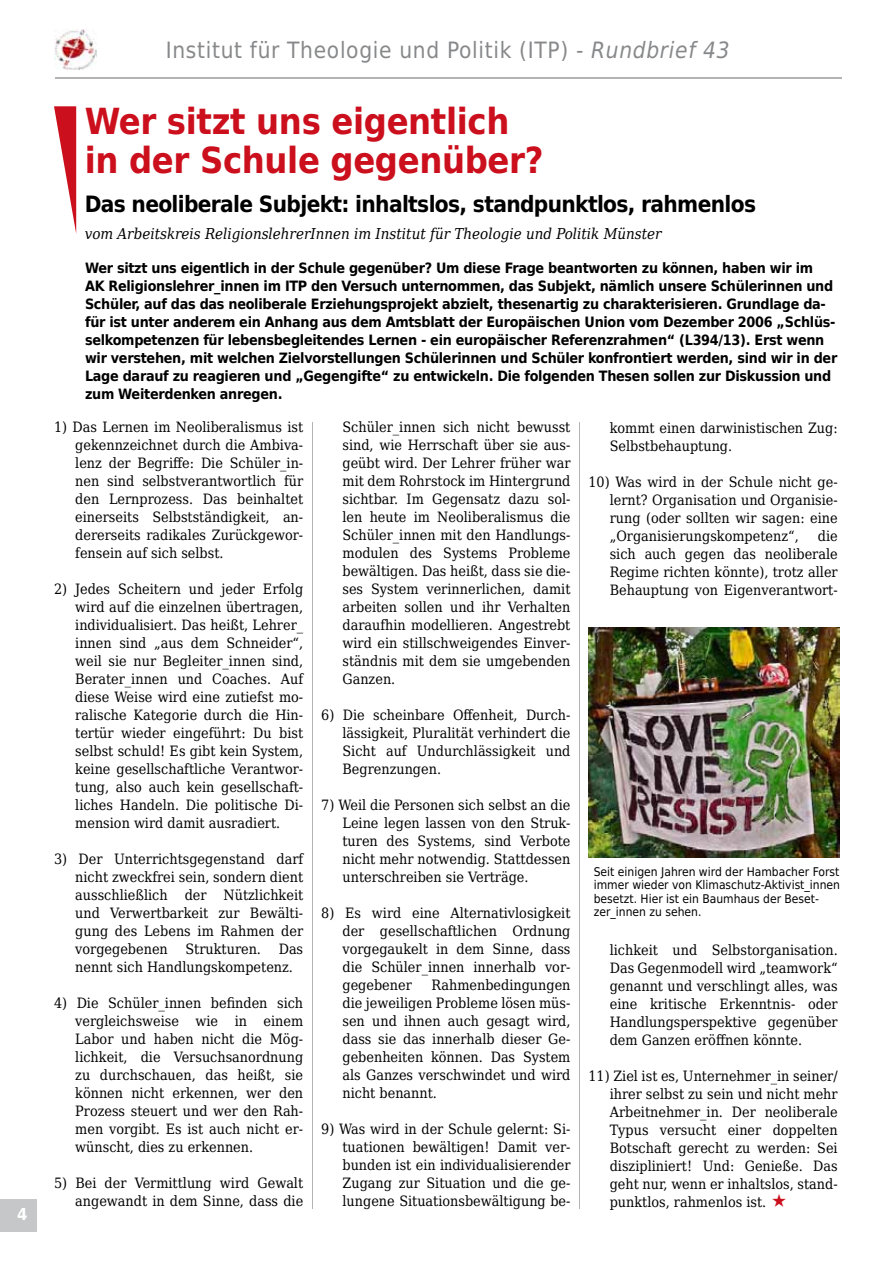
<style>
.page{position:relative;width:893px;height:1263px;background:#fff}
.page>*{position:absolute;margin:0;border:0;box-sizing:border-box;transform-origin:0 0}
.t1{font:700 36px/39px "DejaVu Sans Condensed";letter-spacing:-.01em;color:#cb0f1d}
.t2{font:700 22.5px "DejaVu Sans Condensed";letter-spacing:-.03em;color:#000}
.t3{font:22.5px "DejaVu Sans Condensed";letter-spacing:.03em;color:#87888a}
.t4{font:700 16.5px "DejaVu Sans Condensed";color:#fff}
.t5{font:italic 15px "DejaVu Serif Condensed";color:#000}
.t6{font:14.25px/18px "DejaVu Serif Condensed";color:#000;text-align:justify}
.t7{font:700 14.25px/18px "DejaVu Sans Condensed";letter-spacing:-.02em;color:#000}
.t8{font:12px/13.5px "DejaVu Sans Condensed";color:#000}
.s1{font-style:italic}
</style>
<div class="page">
<hr style="left:55px;top:77px;width:787px;height:2px;background:#b1b3b4">
<div style="left:0;top:1199px;width:36px;height:33px;background:#c6c7c8"></div>
<img style="left:54px;top:29px;width:43px;height:40px">
<svg style="left:54px;top:106px;width:22px;height:126px"></svg>
<hr style="left:579px;top:422px;width:1px;height:787px;background:#b1b3b4">
<hr style="left:313px;top:422px;width:1px;height:787px;background:#b1b3b4">
<img style="left:588px;top:627px;width:251px;height:231px">
<p class="t4" style="left:17px;top:1201px;width:12px">4</p>
<h2 class="t3" style="left:166px;top:32px;width:565px">Institut für Theologie und Politik (ITP) <span class="s1">- Rundbrief 43</span></h2>
<h1 class="t1" style="left:85px;top:100px;width:460px">Wer sitzt uns eigentlich in der Schule gegenüber?</h1>
<h2 class="t2" style="left:85px;top:185px;width:673px">Das neoliberale Subjekt: inhaltslos, standpunktlos, rahmenlos</h2>
<p class="t5" style="left:85px;top:222px;width:578px">vom Arbeitskreis ReligionslehrerInnen im Institut für Theologie und Politik Münster</p>
<p class="t7" style="left:85px;top:258px;width:754px">Wer sitzt uns eigentlich in der Schule gegenüber? Um diese Frage beantworten zu können, haben wir im<br>AK Religionslehrer_innen im ITP den Versuch unternommen, das Subjekt, nämlich unsere Schülerinnen und Schüler, auf das das neoliberale Erziehungsprojekt abzielt, thesenartig zu charakterisieren. Grundlage da&shy;für ist unter anderem ein Anhang aus dem Amtsblatt der Europäischen Union vom Dezember 2006 „Schlüs&shy;selkompetenzen für lebensbegleitendes Lernen - ein europäischer Referenzrahmen“ (L394/13). Erst wenn wir verstehen, mit welchen Zielvorstellungen Schülerinnen und Schüler konfrontiert werden, sind wir in der Lage darauf zu reagieren und „Gegengifte“ zu entwickeln. Die folgenden Thesen sollen zur Diskussion und zum Weiterdenken anregen.</p>
<p class="t6" style="left:75px;top:417px;width:229px;text-indent:-21px">1) Das Lernen im Neoliberalismus ist gekennzeichnet durch die Ambiva&shy;lenz der Begriffe: Die Schüler_in&shy;nen sind selbstverantwortlich für den Lernprozess. Das beinhaltet einerseits Selbstständigkeit, an&shy;dererseits radikales Zurückgewor&shy;fensein auf sich selbst.</p>
<p class="t6" style="left:75px;top:579px;width:229px;text-indent:-21px">2) Jedes Scheitern und jeder Erfolg wird auf die einzelnen übertragen, individualisiert. Das heißt, Lehrer_ innen sind „aus dem Schneider“, weil sie nur Begleiter_innen sind, Berater_innen und Coaches. Auf diese Weise wird eine zutiefst mo&shy;ralische Kategorie durch die Hin&shy;tertür wieder eingeführt: Du bist selbst schuld! Es gibt kein System, keine gesellschaftliche Verantwor&shy;tung, also auch kein gesellschaft&shy;liches Handeln. Die politische Di&shy;mension wird damit ausradiert.</p>
<p class="t6" style="left:75px;top:849px;width:229px;text-indent:-21px">3) Der Unterrichtsgegenstand darf nicht zweckfrei sein, sondern dient ausschließlich der Nützlichkeit und Verwertbarkeit zur Bewälti&shy;gung des Lebens im Rahmen der vorgegebenen Strukturen. Das nennt sich Handlungskompetenz.</p>
<p class="t6" style="left:75px;top:993px;width:229px;text-indent:-21px">4) Die Schüler_innen befinden sich vergleichsweise wie in einem Labor und haben nicht die Mög&shy;lichkeit, die Versuchsanordnung zu durchschauen, das heißt, sie können nicht erkennen, wer den Prozess steuert und wer den Rah&shy;men vorgibt. Es ist auch nicht er&shy;wünscht, dies zu erkennen.</p>
<p class="t6" style="left:54px;top:1173px;width:251px;text-align:right">5) Bei der Vermittlung wird Gewalt angewandt in dem Sinne, dass die</p>
<p class="t6" style="left:342px;top:417px;width:229px">Schüler_innen sich nicht bewusst sind, wie Herrschaft über sie aus&shy;geübt wird. Der Lehrer früher war mit dem Rohrstock im Hintergrund sichtbar. Im Gegensatz dazu sol&shy;len heute im Neoliberalismus die Schüler_innen mit den Handlungs&shy;modulen des Systems Probleme bewältigen. Das heißt, dass sie die&shy;ses System verinnerlichen, damit arbeiten sollen und ihr Verhalten daraufhin modellieren. Angestrebt wird ein stillschweigendes Einver&shy;ständnis mit dem sie umgebenden Ganzen.</p>
<p class="t6" style="left:342px;top:705px;width:229px;text-indent:-21px">6) Die scheinbare Offenheit, Durch&shy;lässigkeit, Pluralität verhindert die Sicht auf Undurchlässigkeit und Begrenzungen.</p>
<p class="t6" style="left:342px;top:795px;width:229px;text-indent:-21px">7) Weil die Personen sich selbst an die Leine legen lassen von den Struk&shy;turen des Systems, sind Verbote nicht mehr notwendig. Stattdessen unterschreiben sie Verträge.</p>
<p class="t6" style="left:342px;top:903px;width:229px;text-indent:-21px">8) Es wird eine Alternativlosigkeit der gesellschaftlichen Ordnung vorgegaukelt in dem Sinne, dass die Schüler_innen innerhalb vor&shy;gegebener</p>
<p class="t6" style="left:610px;top:418px;width:229px">kommt einen darwinistischen Zug:<br>Selbstbehauptung.</p>
<p class="t6" style="left:610px;top:472px;width:229px;text-indent:-21px">10) Was wird in der Schule nicht ge&shy;lernt? Organisation und Organisie&shy;rung (oder sollten wir sagen: eine „Organisierungskompetenz“,</p>
<p class="t6" style="left:610px;top:526px;width:229px;text-indent:208px">die sich auch gegen das neoliberale Regime richten könnte), trotz aller Behauptung von Eigenverantwort-</p>
<p class="t8" style="left:594px;top:864px;width:248px">Seit einigen Jahren wird der Hambacher Forst immer wieder von Klimaschutz-Aktivist_innen besetzt. Hier ist ein Baumhaus der Beset&shy;zer_innen zu sehen.</p>
<p class="t6" style="left:610px;top:940px;width:229px">lichkeit und Selbstorganisation.<br>Das Gegenmodell wird „teamwork“ genannt und verschlingt alles, was eine kritische Erkenntnis- oder Handlungsperspektive gegenüber dem Ganzen eröffnen könnte.</p>
<p class="t6" style="left:610px;top:1066px;width:229px;text-indent:-21px">11) Ziel ist es, Unternehmer_in seiner/ ihrer selbst zu sein und nicht mehr Arbeitnehmer_in. Der neoliberale Typus versucht einer doppelten Botschaft gerecht zu werden: Sei diszipliniert! Und: Genieße. Das geht nur, wenn er inhaltslos, stand&shy;punktlos, rahmenlos ist.</p>
<p class="t6" style="left:342px;top:975px;width:229px;text-indent:89px">Rahmenbedingungen die jeweiligen Probleme lösen müs&shy;sen und ihnen auch gesagt wird, dass sie das innerhalb dieser Ge&shy;gebenheiten können. Das System als Ganzes verschwindet und wird nicht benannt.</p>
<p class="t6" style="left:342px;top:1119px;width:230px;text-indent:-21px">9) Was wird in der Schule gelernt: Si&shy;tuationen bewältigen! Damit ver&shy;bunden ist ein individualisierender Zugang zur Situation und die ge&shy;lungene Situationsbewältigung be-</p>
</div>
